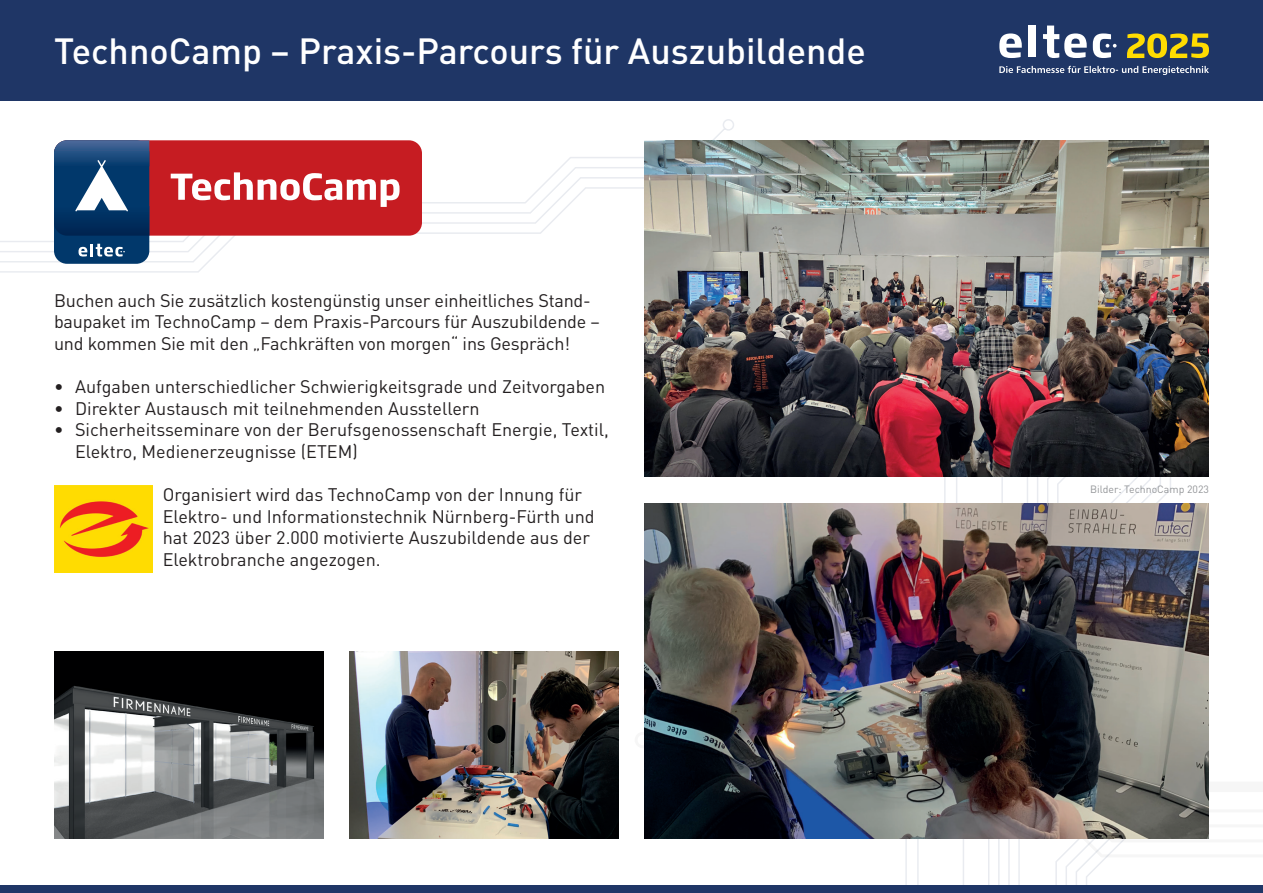
<style>
.page{position:relative;width:1263px;height:893px;background:#fff}
.page>*{position:absolute;margin:0;border:0;box-sizing:border-box;transform-origin:0 0}
.t1{font:500 36px "DIN Pro";color:#fff}
.t2{font:18px/21.6px "DIN Pro";color:#231f20}
.t3{font:10.5px "DIN Pro";color:#939598}
</style>
<div class="page">
<svg style="left:905px;top:476px;width:304px;height:409px"></svg>
<svg style="left:905px;top:839px;width:304px;height:18px"></svg>
<svg style="left:0;top:119px;width:734px;height:154px"></svg>
<div style="left:0;top:885px;width:1263px;height:8px;background:#1f3666"></div>
<div style="left:0;top:0;width:1263px;height:101px;background:#1f3666"></div>
<svg style="left:999px;top:33px;width:23px;height:25px"></svg>
<div style="left:1029px;top:26px;width:7px;height:31px;background:#fff"></div>
<svg style="left:1043px;top:26px;width:44px;height:32px"></svg>
<svg style="left:1093px;top:33px;width:23px;height:25px"></svg>
<svg style="left:999px;top:66px;width:210px;height:9px"></svg>
<svg style="left:1127px;top:33px;width:82px;height:25px"></svg>
<div style="left:54px;top:140px;width:368px;height:96px;background:#c61c22;border-radius:13px"></div>
<div style="left:54px;top:140px;width:95px;height:124px;background:#01386b;border-radius:13px"></div>
<svg style="left:171px;top:172px;width:229px;height:35px"></svg>
<svg style="left:79px;top:244px;width:46px;height:13px"></svg>
<svg style="left:54px;top:140px;width:95px;height:96px"></svg>
<img style="left:644px;top:140px;width:565px;height:336px">
<img style="left:644px;top:503px;width:565px;height:336px">
<img style="left:54px;top:652px;width:270px;height:187px">
<img style="left:349px;top:652px;width:270px;height:187px">
<img style="left:54px;top:486px;width:98px;height:87px">
<h1 class="t1" style="left:54px;top:26px;width:813px">TechnoCamp – Praxis-Parcours für Auszubildende</h1>
<p class="t2" style="left:54px;top:289px;width:547px">Buchen auch Sie zusätzlich kostengünstig unser einheitliches Stand&shy;baupaket im TechnoCamp – dem Praxis-Parcours für Auszubildende – und kommen Sie mit den „Fachkräften von morgen“ ins Gespräch!</p>
<p class="t2" style="left:54px;top:375px;width:553px">• Aufgaben unterschiedlicher Schwierigkeitsgrade und Zeitvorgaben</p>
<p class="t2" style="left:54px;top:397px;width:427px">• Direkter Austausch mit teilnehmenden Ausstellern</p>
<p class="t2" style="left:75px;top:418px;width:535px;text-indent:-21px">• Sicherheitsseminare von der Berufsgenossenschaft Energie, Textil,<br>Elektro, Medienerzeugnisse (ETEM)</p>
<p class="t2" style="left:163px;top:483px;width:433px">Organisiert wird das TechnoCamp von der Innung für Elektro- und Informationstechnik Nürnberg-Fürth und hat 2023 über 2.000 motivierte Auszubildende aus der Elektrobranche angezogen.</p>
<p class="t3" style="left:1090px;top:482px;width:120px">Bilder: TechnoCamp 2023</p>
</div>
